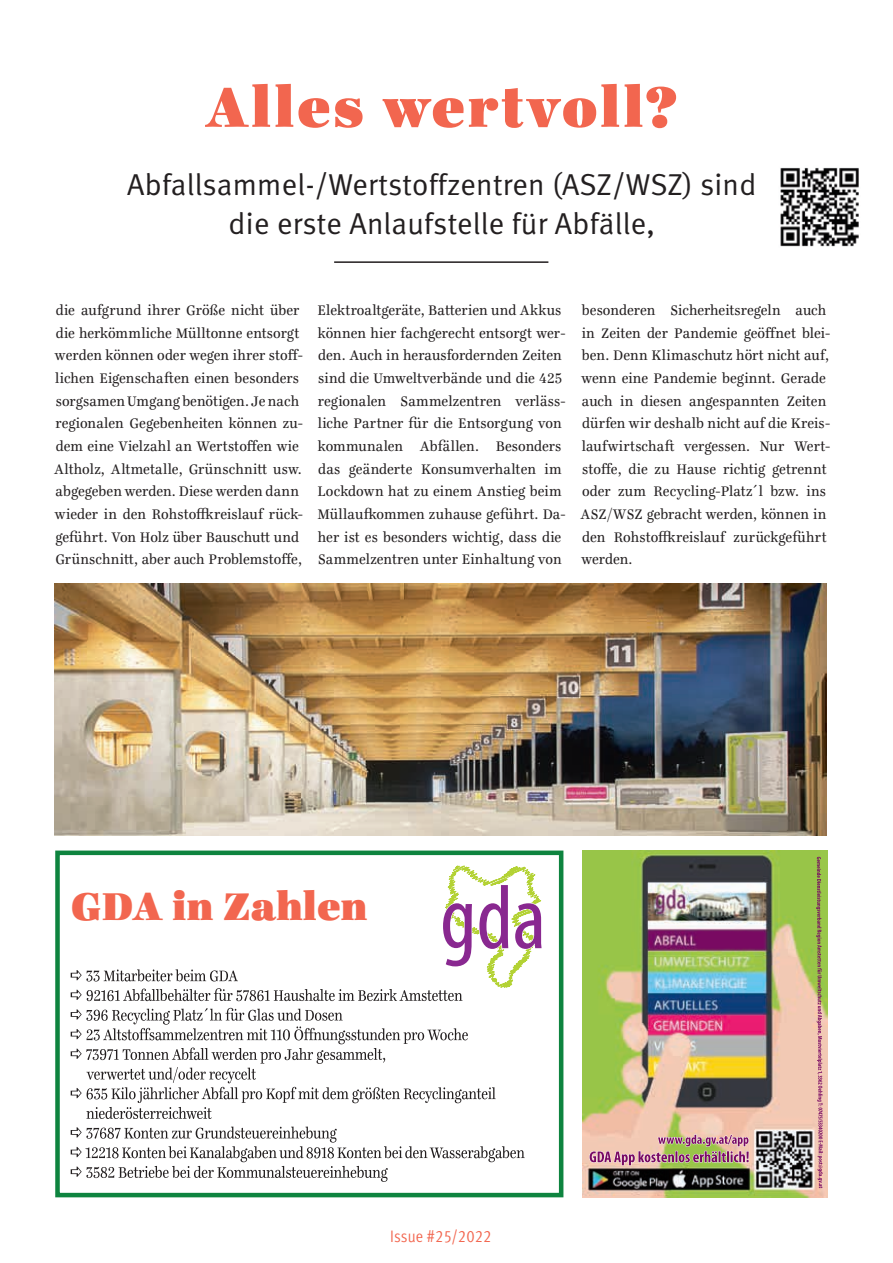
<style>
.page{position:relative;width:893px;height:1263px;background:#fff}
.page>*{position:absolute;margin:0;border:0;box-sizing:border-box;transform-origin:0 0}
.t1{font:900 60.45px "Ingeborg";letter-spacing:.04em;color:#f2664f}
.t2{font:900 42.3px "Ingeborg";color:#f2664f}
.t3{font:30.3px/39.3px "Meta Normal LF";letter-spacing:.01em;color:#231f20;text-align:center}
.t4{font:16.65px "Meta Cond Normal LF";letter-spacing:.01em;color:#f2664f}
.t5{font:15.15px/22.6px "Ingeborg";letter-spacing:.005em;color:#231f20;scale:.94 1}
</style>
<div class="page">
<hr style="left:334px;top:261px;width:214px;height:2px;background:#231f20">
<div style="left:55px;top:850px;width:508px;height:347px;border:5px solid #0e843f"></div>
<svg style="left:71px;top:1008px;width:425px;height:111px"></svg>
<svg style="left:71px;top:1126px;width:454px;height:56px"></svg>
<img style="left:55px;top:583px;width:772px;height:252px">
<img style="left:582px;top:850px;width:245px;height:347px">
<img style="left:589px;top:1151px;width:160px;height:14px">
<img style="left:815px;top:857px;width:8px;height:331px">
<img style="left:691px;top:1134px;width:58px;height:13px">
<img style="left:658px;top:1134px;width:90px;height:12px">
<img style="left:780px;top:167px;width:79px;height:80px">
<svg style="left:71px;top:865px;width:471px;height:136px"></svg>
<h1 class="t1" style="left:206px;top:68px;width:472px">Alles wertvoll?</h1>
<h3 class="t3" style="left:127px;top:164px;width:631px">Abfallsammel-/Wertstoffzentren (ASZ/WSZ) sind die erste Anlaufstelle für Abfälle,</h3>
<p class="t5" style="left:54px;top:299px;width:266px">die aufgrund ihrer Größe nicht über die herkömmliche Mülltonne entsorgt werden können oder wegen ihrer stoff&shy;lichen Eigenschaften einen besonders sorgsamenUmgang benötigen. Je nach regionalen Gegebenheiten können zu&shy;dem eine Vielzahl an Wertstoffen wie Altholz, Altmetalle, Grünschnitt usw. abgegeben werden. Diese werden dann wieder in den Rohstoffkreislauf rück&shy;geführt. Von Holz über Bauschutt und Grünschnitt, aber auch Problemstoffe,</p>
<p class="t5" style="left:317px;top:299px;width:265px">Elektroaltgeräte, Batterien und Akkus können hier fachgerecht entsorgt wer&shy;den. Auch in herausfordernden Zeiten sind die Umweltverbände und die 425 regionalen Sammelzentren verläss&shy;liche Partner für die Entsorgung von kommunalen Abfällen. Besonders das geänderte Konsumverhalten im Lockdown hat zu einem Anstieg beim Müllaufkommen zuhause geführt. Da&shy;her ist es besonders wichtig, dass die Sammelzentren unter Einhaltung von</p>
<p class="t5" style="left:580px;top:299px;width:267px">besonderen Sicherheitsregeln auch in Zeiten der Pandemie geöffnet blei&shy;ben. Denn Klimaschutz hört nicht auf, wenn eine Pandemie beginnt. Gerade auch in diesen angespannten Zeiten dürfen wir deshalb nicht auf die Kreis&shy;laufwirtschaft vergessen. Nur Wert&shy;stoffe, die zu Hause richtig getrennt oder zum Recycling-Platz´l bzw. ins ASZ/WSZ gebracht werden, können in den Rohstoffkreislauf zurückgeführt werden.</p>
<h2 class="t2" style="left:71px;top:879px;width:299px">GDA in Zahlen</h2>
<p class="t4" style="left:390px;top:1226px;width:103px">Issue #25/2022</p>
</div>
